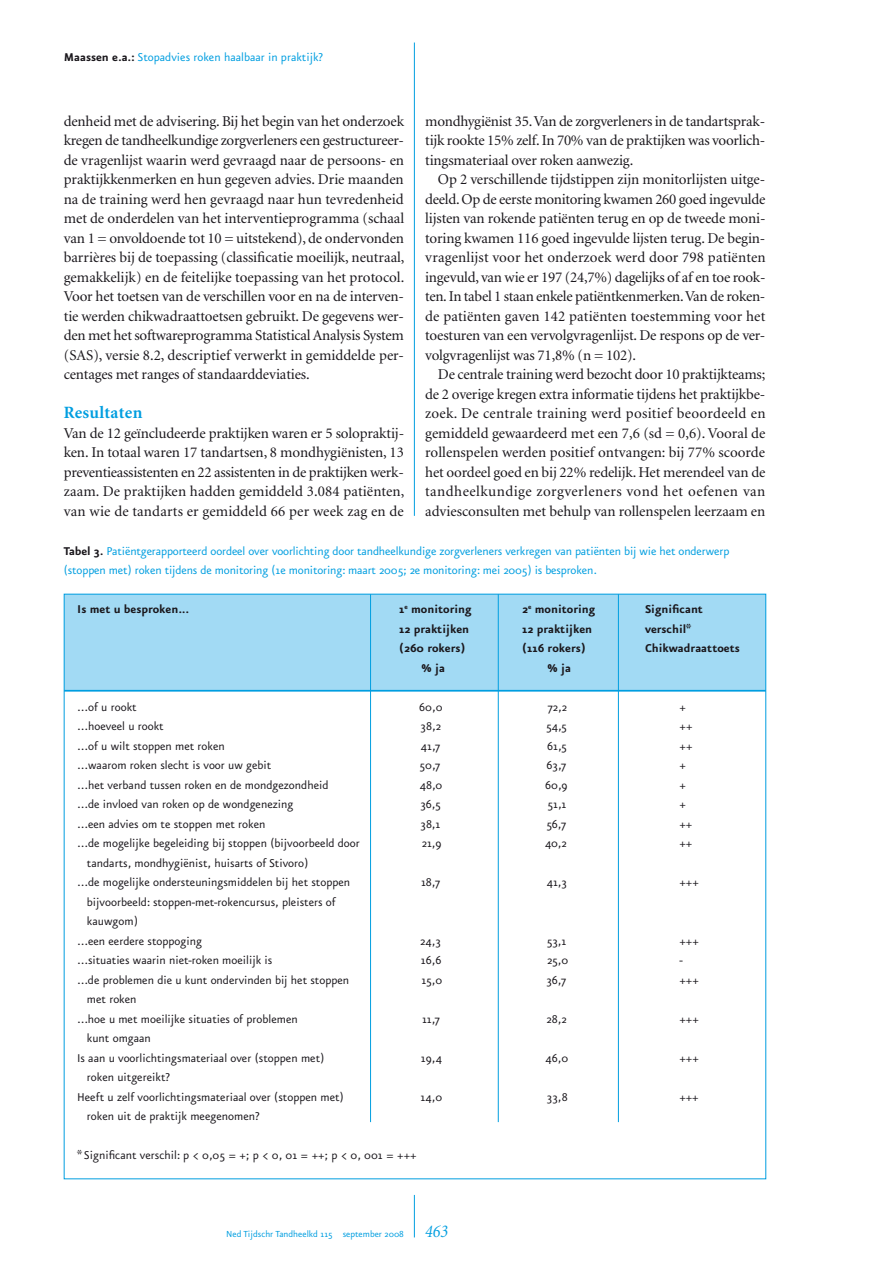
<style>
.page{position:relative;width:893px;height:1263px;background:#fff}
.page>*{position:absolute;margin:0;border:0;box-sizing:border-box;transform-origin:0 0}
.t1{font:italic 18px "Minion";color:#009ee0;scale:.9 1}
.t2{font:700 17.25px "Minion";letter-spacing:.02em;color:#009ee0}
.t3{font:15px/19.5px "Minion";letter-spacing:-.01em;color:#1a171c;text-align:justify}
.t4{font:13.5px/19.5px "Eureka Sans";color:#1a171c}
.t5{font:13.5px/19.5px "Eureka Sans";letter-spacing:-.01em;color:#009ee0}
.t6{font:700 13.5px "Eureka Sans";color:#1a171c}
.t7{font:10.5px "Eureka Sans";color:#009ee0}
.s1{font-weight:700;color:#1a171c}
</style>
<div class="page">
<div style="left:64px;top:594px;width:702px;height:97px;background:#a2daf4"></div>
<hr style="left:414px;top:1195px;width:1px;height:42px;background:#009ee0">
<hr style="left:64px;top:690px;width:702px;height:1px;background:#009ee0">
<hr style="left:370px;top:594px;width:1px;height:528px;background:#009ee0">
<hr style="left:498px;top:594px;width:1px;height:528px;background:#009ee0">
<hr style="left:618px;top:594px;width:1px;height:528px;background:#009ee0">
<hr style="left:414px;top:43px;width:1px;height:473px;background:#009ee0">
<p class="t5" style="left:64px;top:47px;width:261px"><span class="s1">Maassen e.a.:</span> Stopadvies roken haalbaar in praktijk?</p>
<p class="t3" style="left:64px;top:112px;width:342px">denheid met de advisering. Bij het begin van het onderzoek kregen de tandheelkundige zorgverleners een gestructureer&shy;de vragenlijst waarin werd gevraagd naar de persoons- en praktijkkenmerken en hun gegeven advies. Drie maanden na de training werd hen gevraagd naar hun tevredenheid met de onderdelen van het interventieprogramma (schaal van 1 = onvoldoende tot 10 = uitstekend), de ondervonden barrières bij de toepassing (classificatie moeilijk, neutraal, gemakkelijk) en de feitelijke toepassing van het protocol.<br>Voor het toetsen van de verschillen voor en na de interven&shy;tie werden chikwadraattoetsen gebruikt. De gegevens wer&shy;den met het softwareprogramma Statistical Analysis System (SAS), versie 8.2, descriptief verwerkt in gemiddelde per&shy;centages met ranges of standaarddeviaties.</p>
<p class="t2" style="left:64px;top:404px;width:80px">Resultaten</p>
<p class="t3" style="left:64px;top:424px;width:342px">Van de 12 geïncludeerde praktijken waren er 5 solopraktij&shy;ken. In totaal waren 17 tandartsen, 8 mondhygiënisten, 13 preventieassistenten en 22 assistenten in de praktijken werk&shy;zaam. De praktijken hadden gemiddeld 3.084 patiënten, van wie de tandarts er gemiddeld 66 per week zag en de</p>
<p class="t3" style="left:425px;top:112px;width:342px">mondhygiënist 35. Van de zorgverleners in de tandartsprak&shy;tijk rookte 15% zelf. In 70% van de praktijken was voorlich&shy;tingsmateriaal over roken aanwezig.</p>
<p class="t3" style="left:425px;top:170px;width:342px;text-indent:13px">Op 2 verschillende tijdstippen zijn monitorlijsten uitge&shy;deeld. Op de eerste monitoring kwamen 260 goed ingevulde lijsten van rokende patiënten terug en op de tweede moni&shy;toring kwamen 116 goed ingevulde lijsten terug. De begin&shy;vragenlijst voor het onderzoek werd door 798 patiënten ingevuld, van wie er 197 (24,7%) dagelijks of af en toe rook&shy;ten. In tabel 1 staan enkele patiëntkenmerken. Van de roken&shy;de patiënten gaven 142 patiënten toestemming voor het toesturen van een vervolgvragenlijst. De respons op de ver&shy;volgvragenlijst was 71,8% (n = 102).</p>
<p class="t3" style="left:425px;top:365px;width:342px;text-indent:13px">De centrale training werd bezocht door 10 praktijkteams; de 2 overige kregen extra informatie tijdens het praktijkbe&shy;zoek. De centrale training werd positief beoordeeld en gemiddeld gewaardeerd met een 7,6 (sd = 0,6). Vooral de rollenspelen werden positief ontvangen: bij 77% scoorde het oordeel goed en bij 22% redelijk. Het merendeel van de tandheelkundige zorgverleners vond het oefenen van adviesconsulten met behulp van rollenspelen leerzaam en</p>
<p class="t5" style="left:64px;top:542px;width:667px"><span class="s1">Tabel 3.</span> Patiëntgerapporteerd oordeel over voorlichting door tandheelkundige zorgverleners verkregen van patiënten bij wie het onderwerp (stoppen met) roken tijdens de monitoring (1e monitoring: maart 2005; 2e monitoring: mei 2005) is besproken.</p>
<p class="t6" style="left:77px;top:603px;width:113px">Is met u besproken...</p>
<p class="t6" style="left:399px;top:603px;width:74px">1<sup>e</sup> monitoring</p>
<p class="t6" style="left:522px;top:603px;width:75px">2<sup>e</sup> monitoring</p>
<p class="t6" style="left:645px;top:603px;width:59px">Significant</p>
<p class="t6" style="left:399px;top:622px;width:72px">12 praktijken</p>
<p class="t6" style="left:522px;top:622px;width:72px">12 praktijken</p>
<p class="t6" style="left:645px;top:622px;width:48px">verschil*</p>
<p class="t6" style="left:399px;top:642px;width:68px">(260 rokers)</p>
<p class="t6" style="left:522px;top:642px;width:65px">(116 rokers)</p>
<p class="t6" style="left:645px;top:642px;width:96px">Chikwadraattoets</p>
<p class="t6" style="left:422px;top:661px;width:25px">% ja</p>
<p class="t6" style="left:548px;top:661px;width:25px">% ja</p>
<p class="t4" style="left:77px;top:698px;width:61px">...of u rookt</p>
<p class="t4" style="left:419px;top:698px;width:25px">60,0</p>
<p class="t4" style="left:548px;top:698px;width:21px">72,2</p>
<p class="t4" style="left:680px;top:698px;width:8px">+</p>
<p class="t4" style="left:77px;top:717px;width:88px">...hoeveel u rookt</p>
<p class="t4" style="left:421px;top:717px;width:22px">38,2</p>
<p class="t4" style="left:546px;top:717px;width:22px">54,5</p>
<p class="t4" style="left:680px;top:717px;width:14px">++</p>
<p class="t4" style="left:77px;top:737px;width:149px">...of u wilt stoppen met roken</p>
<p class="t4" style="left:421px;top:737px;width:21px">41,7</p>
<p class="t4" style="left:547px;top:737px;width:21px">61,5</p>
<p class="t4" style="left:679px;top:737px;width:14px">++</p>
<p class="t4" style="left:77px;top:756px;width:196px">...waarom roken slecht is voor uw gebit</p>
<p class="t4" style="left:420px;top:756px;width:22px">50,7</p>
<p class="t4" style="left:547px;top:756px;width:21px">63,7</p>
<p class="t4" style="left:679px;top:756px;width:8px">+</p>
<p class="t4" style="left:77px;top:776px;width:253px">...het verband tussen roken en de mondgezondheid</p>
<p class="t4" style="left:420px;top:776px;width:24px">48,0</p>
<p class="t4" style="left:545px;top:776px;width:24px">60,9</p>
<p class="t4" style="left:679px;top:776px;width:8px">+</p>
<p class="t4" style="left:77px;top:795px;width:218px">...de invloed van roken op de wondgenezing</p>
<p class="t4" style="left:420px;top:795px;width:22px">36,5</p>
<p class="t4" style="left:547px;top:795px;width:21px">51,1</p>
<p class="t4" style="left:679px;top:795px;width:8px">+</p>
<p class="t4" style="left:77px;top:815px;width:190px">...een advies om te stoppen met roken</p>
<p class="t4" style="left:421px;top:815px;width:21px">38,1</p>
<p class="t4" style="left:546px;top:815px;width:21px">56,7</p>
<p class="t4" style="left:679px;top:815px;width:14px">++</p>
<p class="t4" style="left:77px;top:834px;width:284px">...de mogelijke begeleiding bij stoppen (bijvoorbeeld door</p>
<p class="t4" style="left:422px;top:834px;width:21px">21,9</p>
<p class="t4" style="left:545px;top:834px;width:23px">40,2</p>
<p class="t4" style="left:679px;top:834px;width:14px">++</p>
<p class="t4" style="left:77px;top:854px;width:275px;text-indent:10px">tandarts, mondhygiënist, huisarts of Stivoro)<br>...de mogelijke ondersteuningsmiddelen bij het stoppen</p>
<p class="t4" style="left:421px;top:873px;width:21px">18,7</p>
<p class="t4" style="left:547px;top:873px;width:22px">41,3</p>
<p class="t4" style="left:679px;top:873px;width:21px">+++</p>
<p class="t4" style="left:87px;top:893px;width:250px">bijvoorbeeld: stoppen-met-rokencursus, pleisters of</p>
<p class="t4" style="left:87px;top:912px;width:52px">kauwgom)</p>
<p class="t4" style="left:77px;top:932px;width:126px">...een eerdere stoppoging</p>
<p class="t4" style="left:420px;top:932px;width:22px">24,3</p>
<p class="t4" style="left:547px;top:932px;width:21px">53,1</p>
<p class="t4" style="left:679px;top:932px;width:21px">+++</p>
<p class="t4" style="left:77px;top:951px;width:197px">...situaties waarin niet-roken moeilijk is</p>
<p class="t4" style="left:421px;top:951px;width:22px">16,6</p>
<p class="t4" style="left:547px;top:951px;width:23px">25,0</p>
<p class="t4" style="left:679px;top:951px;width:5px">-</p>
<p class="t4" style="left:77px;top:971px;width:274px">...de problemen die u kunt ondervinden bij het stoppen</p>
<p class="t4" style="left:421px;top:971px;width:23px">15,0</p>
<p class="t4" style="left:546px;top:971px;width:21px">36,7</p>
<p class="t4" style="left:679px;top:971px;width:21px">+++</p>
<p class="t4" style="left:77px;top:990px;width:222px;text-indent:10px">met roken<br>...hoe u met moeilijke situaties of problemen</p>
<p class="t4" style="left:422px;top:1010px;width:19px">11,7</p>
<p class="t4" style="left:547px;top:1010px;width:22px">28,2</p>
<p class="t4" style="left:679px;top:1010px;width:21px">+++</p>
<p class="t4" style="left:77px;top:1029px;width:249px;text-indent:10px">kunt omgaan<br>Is aan u voorlichtingsmateriaal over (stoppen met)</p>
<p class="t4" style="left:77px;top:1068px;width:268px;text-indent:10px">roken uitgereikt?<br>Heeft u zelf voorlichtingsmateriaal over (stoppen met)</p>
<p class="t4" style="left:421px;top:1049px;width:23px">19,4</p>
<p class="t4" style="left:545px;top:1049px;width:24px">46,0</p>
<p class="t4" style="left:679px;top:1049px;width:21px">+++</p>
<p class="t4" style="left:421px;top:1088px;width:23px">14,0</p>
<p class="t4" style="left:547px;top:1088px;width:22px">33,8</p>
<p class="t4" style="left:679px;top:1088px;width:21px">+++</p>
<p class="t4" style="left:87px;top:1107px;width:174px">roken uit de praktijk meegenomen?</p>
<p class="t4" style="left:77px;top:1146px;width:341px">* Significant verschil: p &lt; 0,05 = +; p &lt; 0, 01 = ++; p &lt; 0, 001 = +++</p>
<p class="t7" style="left:226px;top:1229px;width:179px">Ned Tijdschr Tandheelkd 115 september 2008</p>
<p class="t1" style="left:425px;top:1223px;width:27px">463</p>
</div>
